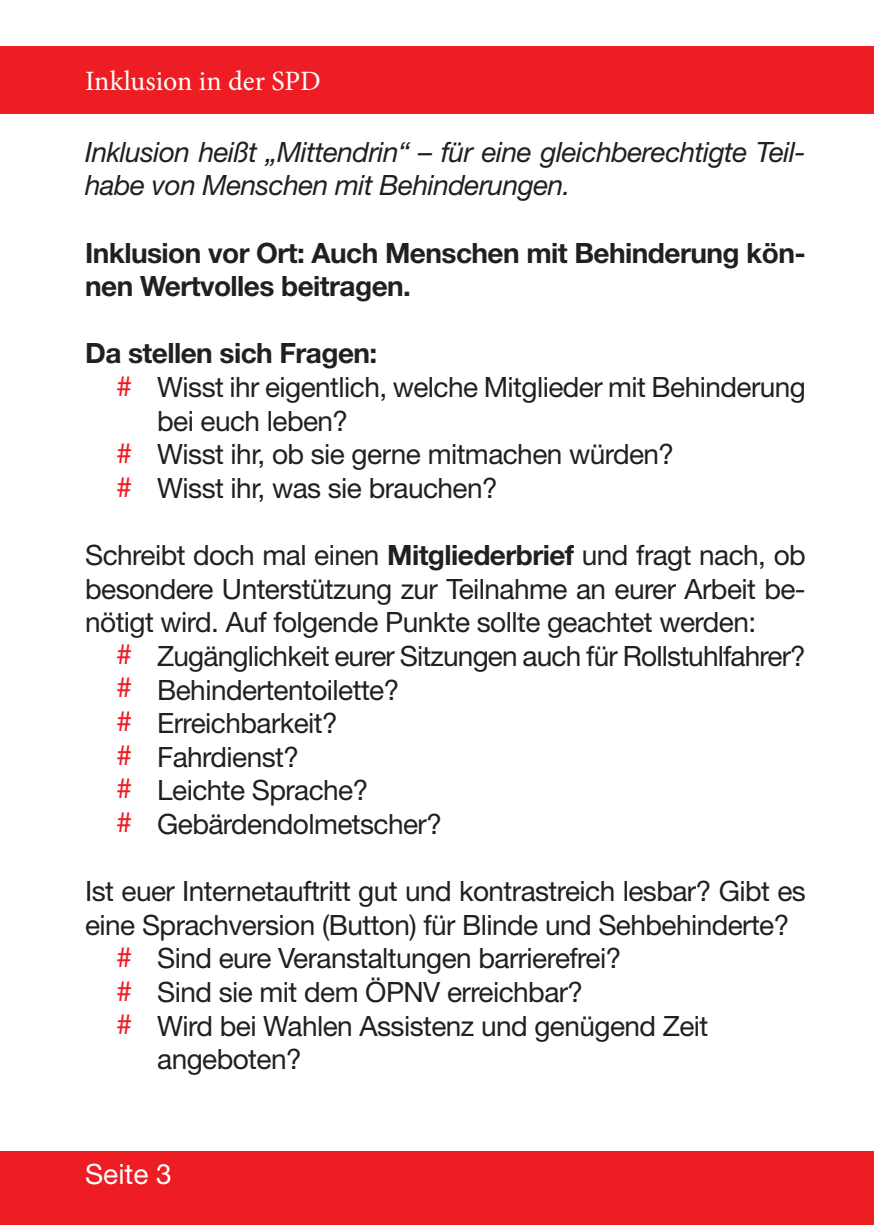
<style>
.page{position:relative;width:874px;height:1225px;background:#fff}
.page>*{position:absolute;margin:0;border:0;box-sizing:border-box;transform-origin:0 0}
.t1{font:28px/33.6px "Helvetica Neue LT Std";letter-spacing:-.02em;color:#231f20;text-align:justify}
.t2{font:700 28px/33.6px "Helvetica Neue LT Std";letter-spacing:-.02em;color:#231f20}
.t3{font:italic 28px/33.6px "Helvetica Neue LT Std";letter-spacing:-.02em;color:#231f20}
.t4{font:28px "Minion Pro";color:#fff}
.t5{font:28px "Helvetica Neue LT Std";color:#ee1d23}
.t6{font:28px "Helvetica Neue LT Std";color:#fff}
.s1{font-weight:700}
</style>
<div class="page">
<div style="left:0;top:1151px;width:873px;height:74px;background:#ee1d23"></div>
<div style="left:0;top:46px;width:873px;height:67px;background:#ee1d23"></div>
<p class="t4" style="left:85px;top:62px;width:237px">Inklusion in der SPD</p>
<p class="t3" style="left:85px;top:135px;width:722px">Inklusion heißt „Mittendrin“ – für eine gleichberechtigte Teil&shy;habe von Menschen mit Behinderungen.</p>
<p class="t2" style="left:85px;top:235px;width:721px">Inklusion vor Ort: Auch Menschen mit Behinderung kön&shy;nen Wertvolles beitragen.</p>
<p class="t2" style="left:85px;top:336px;width:294px">Da stellen sich Fragen:</p>
<p class="t1" style="left:157px;top:370px;width:650px">Wisst ihr eigentlich, welche Mitglieder mit Behinderung</p>
<p class="t1" style="left:157px;top:403px;width:192px">bei euch leben?</p>
<p class="t1" style="left:157px;top:437px;width:518px">Wisst ihr, ob sie gerne mitmachen würden?</p>
<p class="t1" style="left:157px;top:471px;width:342px">Wisst ihr, was sie brauchen?</p>
<p class="t5" style="left:116px;top:369px;width:17px">#</p>
<p class="t5" style="left:116px;top:436px;width:17px">#</p>
<p class="t5" style="left:116px;top:470px;width:17px">#</p>
<p class="t1" style="left:85px;top:538px;width:722px">Schreibt doch mal einen <span class="s1">Mitgliederbrief</span> und fragt nach, ob besondere Unterstützung zur Teilnahme an eurer Arbeit be&shy;nötigt wird. Auf folgende Punkte sollte geachtet werden:</p>
<p class="t1" style="left:157px;top:639px;width:650px">Zugänglichkeit eurer Sitzungen auch für Rollstuhlfahrer?</p>
<p class="t1" style="left:157px;top:672px;width:243px">Behindertentoilette?</p>
<p class="t1" style="left:157px;top:706px;width:182px">Erreichbarkeit?</p>
<p class="t1" style="left:157px;top:739px;width:143px">Fahrdienst?</p>
<p class="t1" style="left:157px;top:773px;width:212px">Leichte Sprache?</p>
<p class="t1" style="left:157px;top:807px;width:286px">Gebärdendolmetscher?</p>
<p class="t5" style="left:116px;top:637px;width:17px">#</p>
<p class="t5" style="left:116px;top:670px;width:17px">#</p>
<p class="t5" style="left:116px;top:704px;width:17px">#</p>
<p class="t5" style="left:116px;top:738px;width:17px">#</p>
<p class="t5" style="left:116px;top:771px;width:17px">#</p>
<p class="t5" style="left:116px;top:805px;width:17px">#</p>
<p class="t1" style="left:85px;top:874px;width:721px">Ist euer Internetauftritt gut und kontrastreich lesbar? Gibt es eine Sprachversion (Button) für Blinde und Sehbehinderte?</p>
<p class="t1" style="left:157px;top:941px;width:465px">Sind eure Veranstaltungen barrierefrei?</p>
<p class="t1" style="left:157px;top:975px;width:427px">Sind sie mit dem ÖPNV erreichbar?</p>
<p class="t1" style="left:157px;top:1008px;width:552px">Wird bei Wahlen Assistenz und genügend Zeit</p>
<p class="t1" style="left:157px;top:1042px;width:146px">angeboten?</p>
<p class="t5" style="left:116px;top:940px;width:17px">#</p>
<p class="t5" style="left:116px;top:974px;width:17px">#</p>
<p class="t5" style="left:116px;top:1007px;width:17px">#</p>
<p class="t6" style="left:85px;top:1157px;width:88px">Seite 3</p>
</div>
